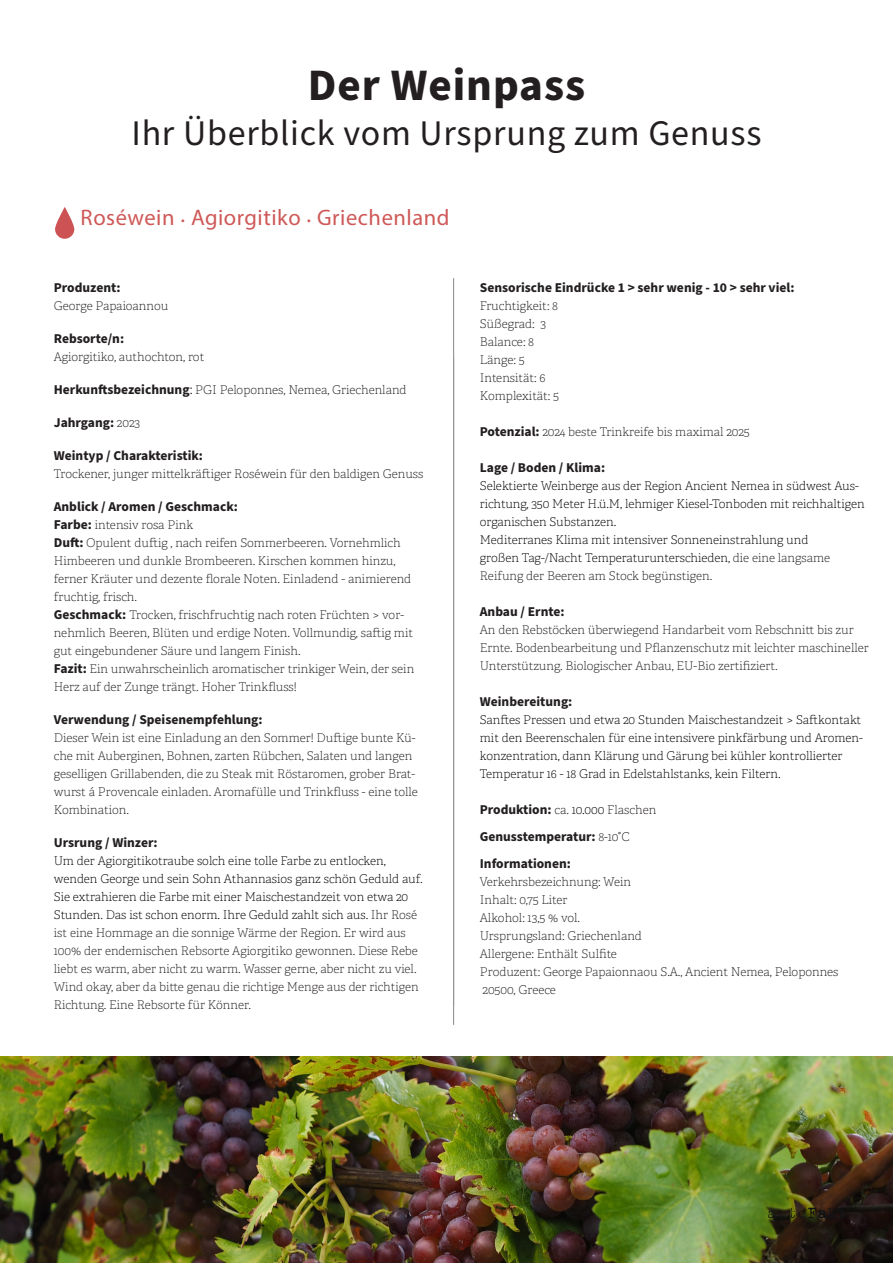
<style>
.page{position:relative;width:893px;height:1263px;background:#fff}
.page>*{position:absolute;margin:0;border:0;box-sizing:border-box;transform-origin:0 0}
.t1{font:700 45px "Source Sans Pro";letter-spacing:.02em;color:#231f20}
.t2{font:36px "Source Sans Pro";letter-spacing:.02em;color:#231f20}
.t3{font:22.5px "Myriad Pro";letter-spacing:.025em;color:#ce5958}
.t4{font:700 13.5px "Source Sans Pro";color:#231f20}
.t5{font:12px/18px "Adelle PE Th";color:#231f20}
.t6{font:12px/18px "Adelle PE Th";color:#000}
.s1{font-family:"Source Sans Pro";font-weight:700;font-size:13.5px}
.s2{font-size:13.5px}
.s3{font-family:"Adelle PE Th";font-weight:400;font-size:12px}
.s4{color:#000}
.s5{font-family:"Adelle PE Th";font-weight:400;font-size:12px;color:#000}
</style>
<div class="page">
<img style="left:0;top:1057px;width:893px;height:206px">
<svg style="left:55px;top:207px;width:19px;height:32px"></svg>
<hr style="left:453px;top:278px;width:1px;height:728px;background:#939598">
<hr style="left:453px;top:357px;width:1px;height:668px;background:#939598">
<svg style="left:767px;top:1207px;width:82px;height:13px"></svg>
<p class="t1" style="left:308px;top:55px;width:279px">Der Weinpass</p>
<p class="t2" style="left:131px;top:109px;width:631px">Ihr Überblick vom Ursprung zum Genuss</p>
<p class="t3" style="left:81px;top:203px;width:370px">Roséwein . Agiorgitiko . Griechenland</p>
<p class="t4" style="left:54px;top:279px;width:68px">Produzent:</p>
<p class="t5" style="left:54px;top:297px;width:116px">George Papaioannou</p>
<p class="t4" style="left:54px;top:330px;width:72px">Rebsorte/n:</p>
<p class="t5" style="left:54px;top:348px;width:152px">Agiorgitiko, authochton, rot</p>
<p class="t5" style="left:54px;top:381px;width:354px"><span class="s1">Herkunftsbezeichnung</span><span class="s2">:</span> PGI Peloponnes, Nemea, Griechenland</p>
<p class="t4" style="left:54px;top:414px;width:88px">Jahrgang: <span class="s3">2023</span></p>
<p class="t4" style="left:54px;top:447px;width:151px">Weintyp / Charakteristik:</p>
<p class="t5" style="left:54px;top:465px;width:371px">Trockener, junger mittelkräftiger Roséwein für den baldigen Genuss</p>
<p class="t4" style="left:54px;top:498px;width:186px">Anblick / Aromen / Geschmack:</p>
<p class="t5" style="left:54px;top:516px;width:141px"><span class="s1">Farbe:</span> intensiv rosa Pink</p>
<p class="t5" style="left:54px;top:534px;width:359px"><span class="s1">Duft:</span> Opulent duftig , nach reifen Sommerbeeren. Vornehmlich Himbeeren und dunkle Brombeeren. Kirschen kommen hinzu, ferner Kräuter und dezente florale Noten. Einladend - animierend fruchtig, frisch.</p>
<p class="t5" style="left:54px;top:606px;width:361px"><span class="s1">Geschmack:</span> Trocken, frischfruchtig nach roten Früchten &gt; vor&shy;nehmlich Beeren, Blüten und erdige Noten. Vollmundig, saftig mit gut eingebundener Säure und langem Finish.</p>
<p class="t5" style="left:54px;top:660px;width:362px"><span class="s1">Fazit:</span> Ein unwahrscheinlich aromatischer trinkiger Wein, der sein<br>Herz auf der Zunge trängt. Hoher Trinkfluss!</p>
<p class="t4" style="left:54px;top:711px;width:210px">Verwendung / Speisenempfehlung:</p>
<p class="t5" style="left:54px;top:729px;width:366px">Dieser Wein ist eine Einladung an den Sommer! Duftige bunte Kü&shy;che mit Auberginen, Bohnen, zarten Rübchen, Salaten und langen geselligen Grillabenden, die zu Steak mit Röstaromen, grober Brat&shy;wurst á Provencale einladen. Aromafülle und Trinkfluss - eine tolle Kombination.</p>
<p class="t4" style="left:54px;top:834px;width:105px">Ursrung / Winzer:</p>
<p class="t5" style="left:54px;top:852px;width:370px"><span class="s4">Um der Agiorgitikotraube solch eine tolle Farbe zu entlocken, wenden George und sein Sohn Athannasios ganz schön Geduld auf.<br>Sie extrahieren die Farbe mit einer Maischestandzeit von etwa 20<br>Stunden. Das ist schon enorm. Ihre Geduld zahlt sich aus.</span> Ihr Rosé ist eine Hommage an die sonnige Wärme der Region. Er wird aus 100% der endemischen Rebsorte Agiorgitiko gewonnen. Diese Rebe liebt es warm, aber nicht zu warm. Wasser gerne, aber nicht zu viel.<br>Wind okay, aber da bitte genau die richtige Menge aus der richtigen Richtung. Eine Rebsorte für Könner.</p>
<p class="t4" style="left:480px;top:279px;width:316px">Sensorische Eindrücke 1 &gt; sehr wenig - 10 &gt; sehr viel:</p>
<p class="t5" style="left:480px;top:297px;width:80px">Fruchtigkeit: 8</p>
<p class="t5" style="left:480px;top:315px;width:68px">Süßegrad: 3</p>
<p class="t5" style="left:480px;top:333px;width:56px">Balance: 8</p>
<p class="t5" style="left:480px;top:351px;width:46px">Länge: 5</p>
<p class="t5" style="left:480px;top:369px;width:67px">Intensität: 6</p>
<p class="t5" style="left:480px;top:387px;width:81px">Komplexität: 5</p>
<p class="t5" style="left:480px;top:423px;width:272px"><span class="s1">Potenzial:</span> 2024 beste Trinkreife bis maximal 2025</p>
<p class="t4" style="left:480px;top:459px;width:127px">Lage / Boden / Klima:</p>
<p class="t6" style="left:480px;top:477px;width:387px">Selektierte Weinberge aus der Region Ancient Nemea in südwest Aus&shy;richtung, 350 Meter H.ü.M, lehmiger Kiesel-Tonboden mit reichhaltigen organischen Substanzen.</p>
<p class="t6" style="left:480px;top:531px;width:330px">Mediterranes Klima mit intensiver Sonneneinstrahlung und</p>
<p class="t5" style="left:480px;top:549px;width:352px"><span class="s4">großen Tag-/Nacht Temperaturunterschieden,</span> die eine langsame<br>Reifung der Beeren am Stock begünstigen.</p>
<p class="t4" style="left:480px;top:603px;width:86px">Anbau / Ernte:</p>
<p class="t5" style="left:480px;top:621px;width:390px">An den Rebstöcken überwiegend Handarbeit vom Rebschnitt bis zur<br>Ernte. Bodenbearbeitung und Pflanzenschutz mit leichter maschineller<br>Unterstützung. Biologischer Anbau, EU-Bio zertifiziert.</p>
<p class="t4" style="left:480px;top:693px;width:94px">Weinbereitung:</p>
<p class="t6" style="left:480px;top:711px;width:385px">Sanftes Pressen und etwa 20 Stunden Maischestandzeit &gt; Saftkontakt mit den Beerenschalen für eine intensivere pinkfärbung und Aromen&shy;konzentration, dann Klärung und Gärung bei kühler kontrollierter Temperatur 16 - 18 Grad in Edelstahlstanks, kein Filtern.</p>
<p class="t4" style="left:480px;top:801px;width:178px">Produktion: <span class="s3">ca.</span> <span class="s5">10.000</span> <span class="s3">Flaschen</span></p>
<p class="t4" style="left:480px;top:828px;width:151px">Genusstemperatur: <span class="s3">8-10°C</span></p>
<p class="t4" style="left:480px;top:855px;width:93px">Informationen:</p>
<p class="t5" style="left:480px;top:873px;width:153px">Verkehrsbezeichnung: Wein</p>
<p class="t5" style="left:480px;top:891px;width:89px">Inhalt: 0,75 Liter</p>
<p class="t5" style="left:480px;top:909px;width:102px">Alkohol: 13,5 % vol.</p>
<p class="t5" style="left:480px;top:927px;width:164px">Ursprungsland: Griechenland</p>
<p class="t5" style="left:480px;top:945px;width:139px">Allergene: Enthält Sulfite</p>
<p class="t5" style="left:480px;top:963px;width:360px">Produzent: George Papaionnaou S.A., Ancient Nemea, Peloponnes<br>20500, Greece</p>
</div>
